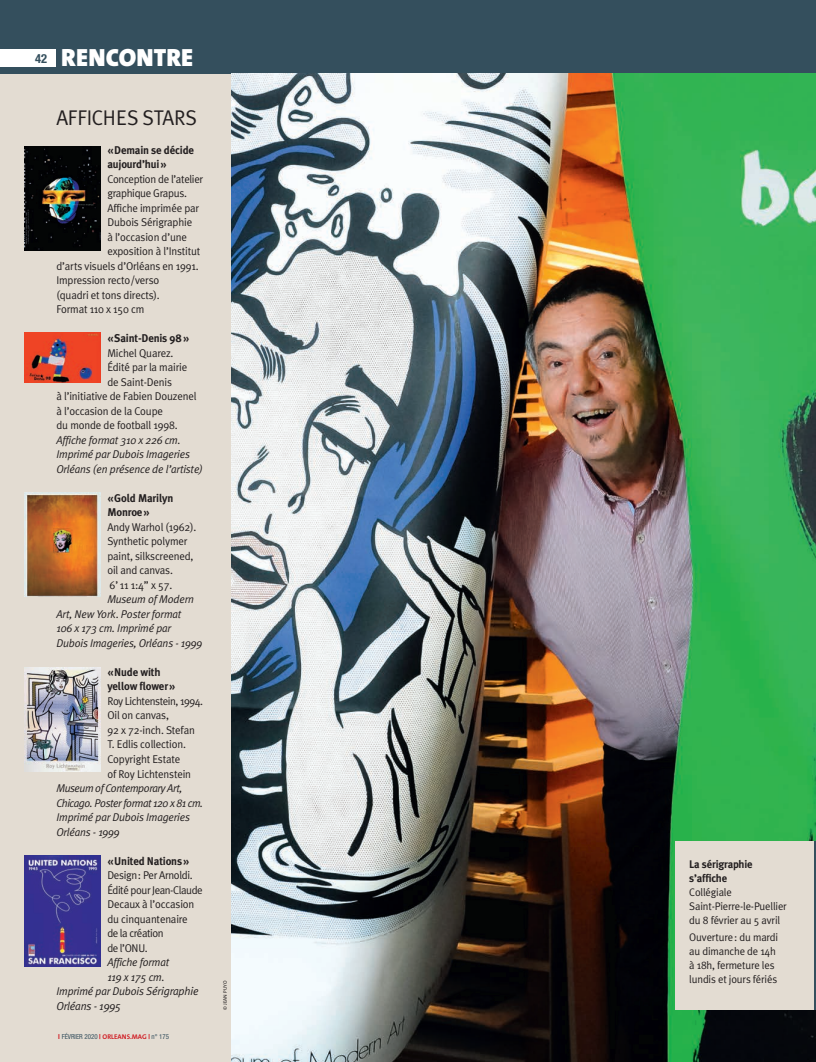
<style>
.page{position:relative;width:816px;height:1062px;background:#fff}
.page>*{position:absolute;margin:0;border:0;box-sizing:border-box;transform-origin:0 0}
.t1{font:900 25px "The Sans B9";letter-spacing:.01em;color:#fff}
.t2{font:21.25px "Meta Plus Normal";letter-spacing:-.015em;color:#231f20}
.t3{font:italic 11.5px "Meta Plus Normal";letter-spacing:-.015em;color:#231f20}
.t4{font:11.25px/14.5px "Meta Plus Normal";letter-spacing:-.015em;color:#231f20}
.t5{font:italic 11.25px/14.5px "Meta Plus Normal";letter-spacing:-.015em;color:#231f20}
.t6{font:700 11.25px/14.5px "Meta Plus";letter-spacing:-.015em;color:#231f20}
.t7{font:italic 11.25px/14.5px "Meta Plus Normal";letter-spacing:-.04em;color:#231f20}
.t8{font:11px/14px "Meta Plus Normal";letter-spacing:-.015em;color:#231f20}
.t9{font:700 11px/14px "Meta Plus";letter-spacing:-.015em;color:#231f20}
.t10{font:condensed 6.88px "Helvetica Neue";color:#344f5d}
.t11{font:5px "The Sans B5 Plain";letter-spacing:-.005em;color:#231f20}
.s1{font-family:"Helvetica Neue";font-weight:700;font-stretch:condensed;font-size:12.5px;color:#344f5d}
.s2{font-style:normal}
.s3{font-size:11.5px}
.s4{font-weight:700;color:#d1232a}
.s5{font-family:"The Sans B7";font-weight:700;font-stretch:normal;color:#d1232a}
</style>
<div class="page">
<div style="left:0;top:0;width:816px;height:1061px;background:#e3dcd2"></div>
<div style="left:0;top:0;width:816px;height:74px;background:#344f5d"></div>
<div style="left:0;top:49px;width:55px;height:17px;background:#fff"></div>
<hr style="left:815px;top:180px;width:1px;height:115px;background:#bfbfbf">
<hr style="left:815px;top:69px;width:1px;height:116px;background:#344f5d">
<img style="left:232px;top:74px;width:583px;height:987px">
<div style="left:675px;top:841px;width:141px;height:168px;background:#e3dcd2"></div>
<hr style="left:814px;top:841px;width:2px;height:168px;background:#344f5d">
<img style="left:25px;top:146px;width:75px;height:104px">
<img style="left:25px;top:332px;width:75px;height:50px">
<img style="left:25px;top:492px;width:75px;height:104px">
<img style="left:25px;top:667px;width:75px;height:104px">
<img style="left:25px;top:855px;width:75px;height:111px">
<h1 class="t1" style="left:35px;top:44px;width:159px"><span class="s1">42</span> RENCONTRE</h1>
<h2 class="t2" style="left:56px;top:105px;width:142px">AFFICHES STARS</h2>
<p class="t6" style="left:107px;top:142px;width:88px">«Demain se décide aujourd’hui»</p>
<p class="t4" style="left:107px;top:171px;width:97px">Conception de l’atelier</p>
<p class="t4" style="left:107px;top:186px;width:81px">graphique Grapus.</p>
<p class="t4" style="left:107px;top:200px;width:93px">Affiche imprimée par</p>
<p class="t4" style="left:107px;top:215px;width:86px">Dubois Sérigraphie</p>
<p class="t4" style="left:107px;top:229px;width:81px">à l’occasion d’une</p>
<p class="t4" style="left:107px;top:244px;width:95px">exposition à l’Institut</p>
<p class="t4" style="left:56px;top:258px;width:144px">d’arts visuels d’Orléans en 1991.</p>
<p class="t4" style="left:56px;top:273px;width:104px">Impression recto/verso</p>
<p class="t4" style="left:56px;top:287px;width:105px">(quadri et tons directs).</p>
<p class="t4" style="left:56px;top:302px;width:89px">Format 110 x 150 cm</p>
<p class="t6" style="left:107px;top:331px;width:83px">«Saint-Denis 98»</p>
<p class="t4" style="left:107px;top:345px;width:68px">Michel Quarez.</p>
<p class="t4" style="left:107px;top:360px;width:81px">Édité par la mairie</p>
<p class="t4" style="left:107px;top:374px;width:66px">de Saint-Denis</p>
<p class="t4" style="left:56px;top:389px;width:141px">à l’initiative de Fabien Douzenel</p>
<p class="t4" style="left:56px;top:403px;width:108px">à l’occasion de la Coupe</p>
<p class="t4" style="left:56px;top:418px;width:123px">du monde de football 1998.</p>
<p class="t5" style="left:56px;top:432px;width:148px">Affiche format 310 x 226 cm.<br>Imprimé par Dubois Imageries<br>Orléans (en présence de l’artiste)</p>
<p class="t6" style="left:107px;top:490px;width:67px">«Gold Marilyn<br>Monroe»</p>
<p class="t4" style="left:107px;top:519px;width:91px">Andy Warhol (1962).<br>Synthetic polymer paint, silkscreened, oil and canvas.<br>6’ 11 1:4” x 57.</p>
<p class="t5" style="left:56px;top:592px;width:147px;text-indent:51px">Museum of Modern<br>Art, New York<span class="s2">.</span> Poster format<br>106 x 173 cm. Imprimé par<br>Dubois Imageries, Orléans - 1999</p>
<p class="t6" style="left:107px;top:664px;width:69px">«Nude with yellow flower»</p>
<p class="t4" style="left:107px;top:693px;width:97px">Roy Lichtenstein, 1994.<br>Oil on canvas,<br>92 x 72-inch. Stefan<br>T. Edlis collection.<br>Copyright Estate<br>of Roy Lichtenstein</p>
<p class="t7" style="left:56px;top:780px;width:148px">Museum of Contemporary Art,<br>Chicago. Poster format 120 x 81 cm.<br>Imprimé par Dubois Imageries<br>Orléans - 1999</p>
<p class="t6" style="left:107px;top:853px;width:83px">«United Nations»</p>
<p class="t4" style="left:107px;top:867px;width:97px">Design: Per Arnoldi.<br>Édité pour Jean-Claude<br>Decaux à l’occasion du cinquantenaire<br>de la création<br>de l’ONU.</p>
<p class="t5" style="left:107px;top:954px;width:63px">Affiche format</p>
<p class="t5" style="left:107px;top:969px;width:59px">119 x 175 cm.</p>
<p class="t5" style="left:56px;top:983px;width:144px">Imprimé par Dubois <span class="s3">Sérigraphie</span></p>
<p class="t3" style="left:56px;top:998px;width:66px">Orléans - 1995</p>
<p class="t10" style="left:58px;top:1032px;width:112px"><span class="s4">I</span> FÉVRIER 2020 <span class="s4">|</span> <span class="s5">ORLEANS.MAG</span> <span class="s4">|</span> n° 175</p>
<p class="t11" style="left:222px;top:1009px;width:30px;rotate:-90deg">© JEAN PUYO</p>
<p class="t9" style="left:689px;top:856px;width:65px">La sérigraphie s’affiche</p>
<p class="t8" style="left:689px;top:884px;width:99px">Collégiale<br>Saint-Pierre-le-Puellier du 8 février au 5 avril</p>
<p class="t8" style="left:689px;top:930px;width:90px">Ouverture: du mardi au dimanche de 14h à 18h, fermeture les lundis et jours fériés</p>
</div>
